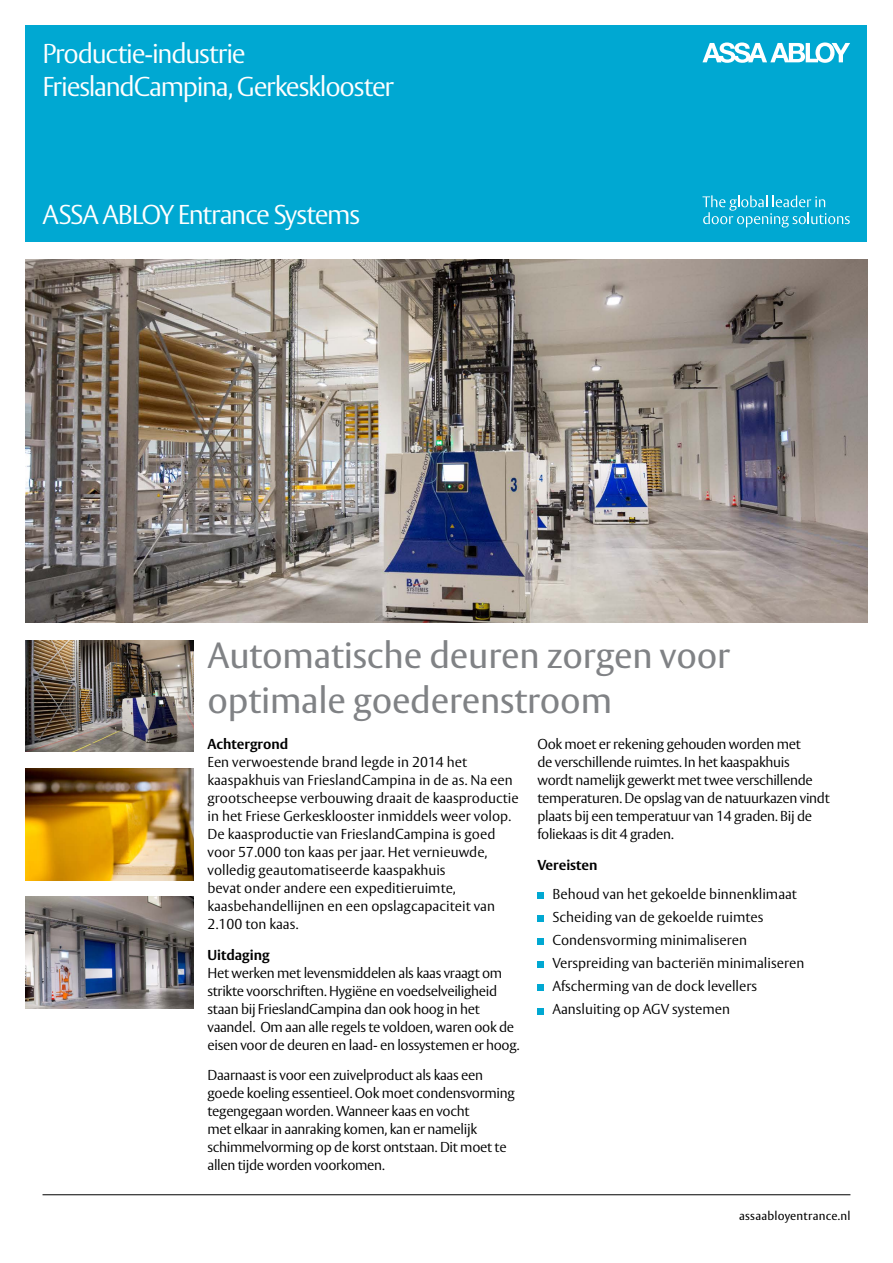
<style>
.page{position:relative;width:893px;height:1263px;background:#fff}
.page>*{position:absolute;margin:0;border:0;box-sizing:border-box;transform-origin:0 0}
.t1{font:36px/45px "ASSA Vesta";letter-spacing:-.005em;color:#808285}
.t2{font:300 27px/32.4px "ASSA Vesta";letter-spacing:-.05em;color:#fff}
.t3{font:300 14.25px/18px "ASSA Vesta";letter-spacing:-.02em;color:#000}
.t4{font:300 14.25px/18px "ASSA Vesta";color:#000}
.t5{font:700 14.25px "ASSA Vesta";color:#000}
.t6{font:12px "ASSA Vesta";letter-spacing:.015em;color:#000}
</style>
<div class="page">
<div style="left:537px;top:892px;width:7px;height:7px;background:#00a8d2"></div>
<div style="left:537px;top:915px;width:7px;height:7px;background:#00a8d2"></div>
<div style="left:537px;top:938px;width:7px;height:7px;background:#00a8d2"></div>
<div style="left:537px;top:961px;width:7px;height:7px;background:#00a8d2"></div>
<div style="left:537px;top:984px;width:7px;height:7px;background:#00a8d2"></div>
<div style="left:537px;top:1007px;width:7px;height:7px;background:#00a8d2"></div>
<div style="left:26px;top:26px;width:841px;height:216px;background:#00a8d2"></div>
<svg style="left:702px;top:42px;width:148px;height:21px"></svg>
<svg style="left:702px;top:195px;width:148px;height:32px"></svg>
<hr style="left:43px;top:1194px;width:807px;height:1px;background:#000">
<img style="left:26px;top:259px;width:841px;height:364px">
<img style="left:26px;top:640px;width:167px;height:112px">
<img style="left:26px;top:768px;width:167px;height:112px">
<img style="left:26px;top:896px;width:167px;height:112px">
<h2 class="t2" style="left:43px;top:39px;width:353px">Productie-industrie<br>FrieslandCampina, Gerkesklooster</h2>
<h2 class="t2" style="left:43px;top:200px;width:319px">ASSA ABLOY Entrance Systems</h2>
<h1 class="t1" style="left:207px;top:634px;width:524px">Automatische deuren zorgen voor optimale goederenstroom</h1>
<p class="t5" style="left:207px;top:735px;width:82px">Achtergrond</p>
<p class="t4" style="left:207px;top:753px;width:313px">Een verwoestende brand legde in 2014 het kaaspakhuis van FrieslandCampina in de as. Na een grootscheepse verbouwing draait de kaasproductie in het Friese Gerkesklooster inmiddels weer volop.<br>De kaasproductie van FrieslandCampina is goed voor 57.000 ton kaas per jaar. Het vernieuwde, volledig geautomatiseerde kaaspakhuis<br>bevat onder andere een expeditieruimte, kaasbehandellijnen en een opslagcapaciteit van 2.100 ton kaas.</p>
<p class="t5" style="left:207px;top:946px;width:64px">Uitdaging</p>
<p class="t3" style="left:207px;top:964px;width:313px">Het werken met levensmiddelen als kaas vraagt om strikte voorschriften. Hygiëne en voedselveiligheid staan bij FrieslandCampina dan ook hoog in het vaandel. Om aan alle regels te voldoen, waren ook de eisen voor de deuren en laad- en lossystemen er hoog.</p>
<p class="t3" style="left:207px;top:1067px;width:309px">Daarnaast is voor een zuivelproduct als kaas een goede koeling essentieel. Ook moet condensvorming tegengegaan worden. Wanneer kaas en vocht<br>met elkaar in aanraking komen, kan er namelijk schimmelvorming op de korst ontstaan. Dit moet te allen tijde worden voorkomen.</p>
<p class="t3" style="left:537px;top:735px;width:294px">Ook moet er rekening gehouden worden met<br>de verschillende ruimtes. In het kaaspakhuis<br>wordt namelijk gewerkt met twee verschillende temperaturen. De opslag van de natuurkazen vindt plaats bij een temperatuur van 14 graden. Bij de foliekaas is dit 4 graden.</p>
<p class="t5" style="left:537px;top:856px;width:62px">Vereisten</p>
<p class="t4" style="left:552px;top:883px;width:253px;line-height:23.1px">Behoud van het gekoelde binnenklimaat Scheiding van de gekoelde ruimtes Condensvorming minimaliseren Verspreiding van bacteriën minimaliseren Afscherming van de dock levellers Aansluiting op AGV systemen</p>
<p class="t6" style="left:739px;top:1209px;width:113px">assaabloyentrance.nl</p>
</div>
